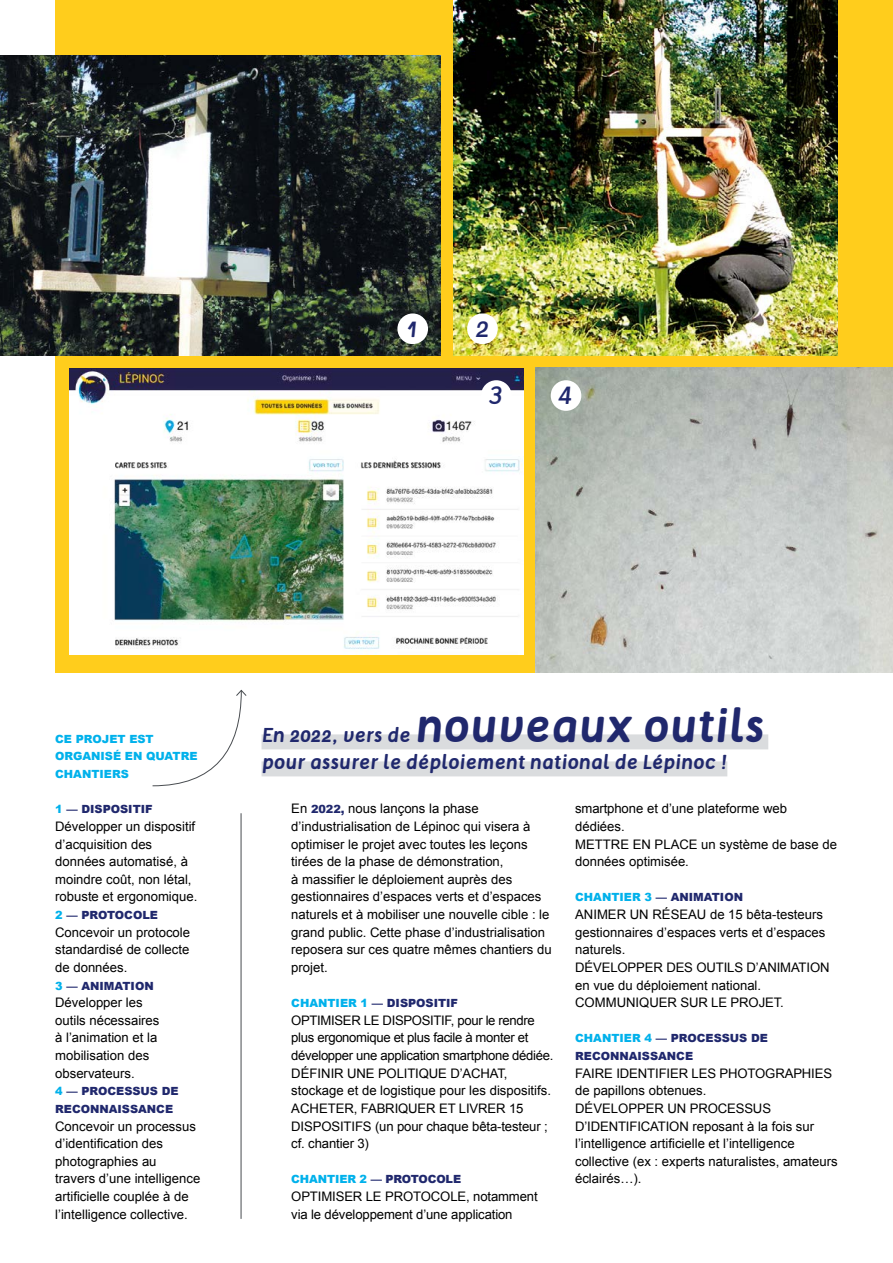
<style>
.page{position:relative;width:893px;height:1263px;background:#fff}
.page>*{position:absolute;margin:0;border:0;box-sizing:border-box;transform-origin:0 0}
.t1{font:italic 700 45px "Tellural";color:#20286d}
.t2{font:italic 27px "Tellural Alt";color:#20286d}
.t3{font:italic 700 19.5px "Tellural";color:#20286d}
.t4{font:13.2px/17.7px "Arial";color:#000}
.t5{font:900 11.25px/17.7px "Arial";color:#20286d}
.t6{font:900 11.25px/17.7px "Arial";color:#00b1eb}
.s1{color:#00b1eb}
.s2{font-weight:900;font-size:11.25px;color:#20286d}
</style>
<div class="page">
<div style="left:55px;top:0;width:838px;height:672px;background:#ffcd1c"></div>
<img style="left:70px;top:368px;width:454px;height:286px">
<div style="left:261px;top:734px;width:507px;height:15px;background:#dadcde"></div>
<div style="left:261px;top:761px;width:466px;height:15px;background:#dadcde"></div>
<hr style="left:241px;top:813px;width:1px;height:406px;background:#484c50">
<img style="left:0;top:55px;width:440px;height:300px">
<img style="left:454px;top:0;width:384px;height:355px">
<svg style="left:152px;top:689px;width:95px;height:97px"></svg>
<img style="left:536px;top:367px;width:357px;height:305px">
<div style="left:481px;top:380px;width:31px;height:31px;background:#fff;border-radius:50%"></div>
<div style="left:397px;top:313px;width:31px;height:31px;background:#fff;border-radius:50%"></div>
<div style="left:551px;top:380px;width:30px;height:31px;background:#fff;border-radius:50%"></div>
<div style="left:467px;top:313px;width:31px;height:31px;background:#fff;border-radius:50%"></div>
<h2 class="t2" style="left:405px;top:312px;width:15px">1</h2>
<h2 class="t2" style="left:475px;top:312px;width:15px">2</h2>
<h2 class="t2" style="left:488px;top:378px;width:15px">3</h2>
<h2 class="t2" style="left:557px;top:378px;width:15px">4</h2>
<p class="t6" style="left:55px;top:729px;width:144px">CE PROJET EST<br>ORGANISÉ EN QUATRE<br>CHANTIERS</p>
<p class="t5" style="left:55px;top:800px;width:99px"><span class="s1">1</span> — DISPOSITIF</p>
<p class="t4" style="left:55px;top:817px;width:144px">Développer un dispositif d’acquisition des données automatisé, à moindre coût, non létal, robuste et ergonomique.</p>
<p class="t5" style="left:55px;top:906px;width:104px"><span class="s1">2</span> — PROTOCOLE</p>
<p class="t4" style="left:55px;top:923px;width:136px;text-align:justify">Concevoir un protocole standardisé de collecte de données.</p>
<p class="t5" style="left:55px;top:976px;width:100px"><span class="s1">3</span> — ANIMATION</p>
<p class="t4" style="left:55px;top:994px;width:106px">Développer les outils nécessaires à l’animation et la mobilisation des observateurs.</p>
<p class="t5" style="left:55px;top:1082px;width:125px"><span class="s1">4</span> — PROCESSUS DE<br>RECONNAISSANCE</p>
<p class="t4" style="left:55px;top:1117px;width:147px">Concevoir un processus d’identification des photographies au<br>travers d’une intelligence artificielle couplée à de l’intelligence collective.</p>
<h1 class="t1" style="left:415px;top:701px;width:350px">nouveaux outils</h1>
<h3 class="t3" style="left:261px;top:751px;width:467px">pour assurer le déploiement national de Lépinoc !</h3>
<p class="t4" style="left:291px;top:800px;width:262px">En <span class="s2">2022,</span> nous lançons la phase d’industrialisation de Lépinoc qui visera à optimiser le projet avec toutes les leçons tirées de la phase de démonstration,<br>à massifier le déploiement auprès des gestionnaires d’espaces verts et d’espaces naturels et à mobiliser une nouvelle cible : le grand public. Cette phase d’industrialisation reposera sur ces quatre mêmes chantiers du projet.</p>
<p class="t5" style="left:291px;top:994px;width:168px"><span class="s1">CHANTIER 1</span> — DISPOSITIF</p>
<p class="t4" style="left:291px;top:1011px;width:264px">OPTIMISER LE DISPOSITIF, pour le rendre plus ergonomique et plus facile à monter et développer une application smartphone dédiée.<br>DÉFINIR UNE POLITIQUE D’ACHAT, stockage et de logistique pour les dispositifs.<br>ACHETER, FABRIQUER ET LIVRER 15<br>DISPOSITIFS (un pour chaque bêta-testeur ; cf. chantier 3)</p>
<p class="t5" style="left:291px;top:1170px;width:171px"><span class="s1">CHANTIER 2</span> — PROTOCOLE</p>
<p class="t4" style="left:291px;top:1188px;width:248px">OPTIMISER LE PROTOCOLE, notamment via le développement d’une application</p>
<h3 class="t3" style="left:261px;top:724px;width:150px">En 2022, vers de</h3>
<p class="t4" style="left:575px;top:800px;width:263px">smartphone et d’une plateforme web dédiées.<br>METTRE EN PLACE un système de base de données optimisée.</p>
<p class="t5" style="left:575px;top:888px;width:169px"><span class="s1">CHANTIER 3</span> — ANIMATION</p>
<p class="t4" style="left:575px;top:906px;width:256px">ANIMER UN RÉSEAU de 15 bêta-testeurs gestionnaires d’espaces verts et d’espaces naturels.<br>DÉVELOPPER DES OUTILS D’ANIMATION en vue du déploiement national.<br>COMMUNIQUER SUR LE PROJET.</p>
<p class="t5" style="left:575px;top:1029px;width:194px"><span class="s1">CHANTIER 4</span> — PROCESSUS DE<br>RECONNAISSANCE</p>
<p class="t4" style="left:575px;top:1064px;width:264px">FAIRE IDENTIFIER LES PHOTOGRAPHIES de papillons obtenues.<br>DÉVELOPPER UN PROCESSUS D’IDENTIFICATION reposant à la fois sur l’intelligence artificielle et l’intelligence collective (ex : experts naturalistes, amateurs éclairés…).</p>
</div>
